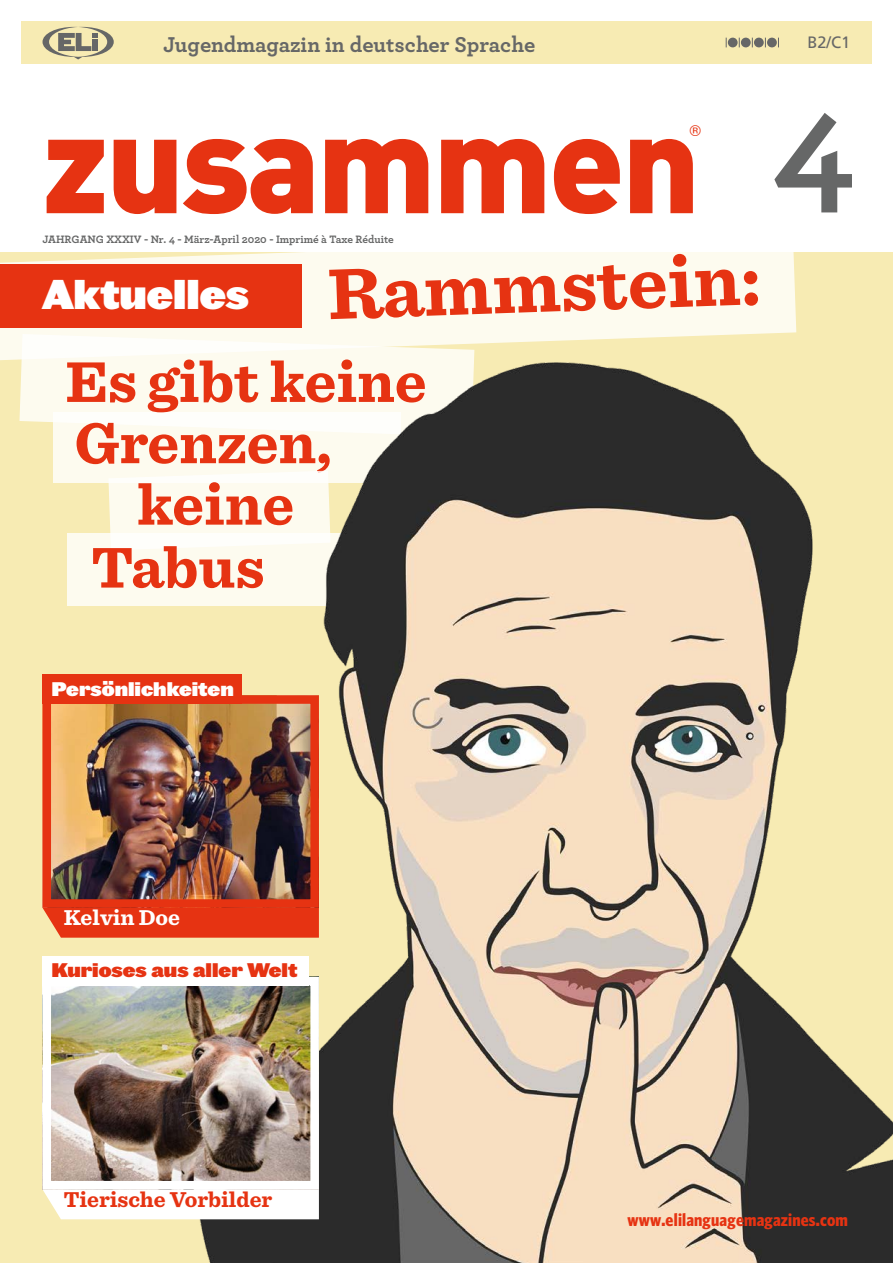
<style>
.page{position:relative;width:893px;height:1263px;background:#fff}
.page>*{position:absolute;margin:0;border:0;box-sizing:border-box;transform-origin:0 0}
.t1{font:700 150px "Archer";color:#666767}
.t2{font:900 136.5px "DIN";letter-spacing:-.025em;color:#e63312}
.t3{font:700 75px "Sentinel";color:#e63312}
.t4{font:700 60px/122.7px "Sentinel";color:#e63312}
.t5{font:39.6px "Leviathan HTF Black";color:#fff}
.t6{font:700 22.5px "Archer";color:#666767}
.t7{font:700 22.5px "Sentinel";color:#e63312}
.t8{font:700 22.5px "Sentinel";color:#fff}
.t9{font:18.75px "Leviathan HTF Black";color:#e63312}
.t10{font:18.75px "Leviathan HTF Black";color:#fff}
.t11{font:700 condensed 18px "Whitney HTF";letter-spacing:.01em;color:#e63312}
.t12{font:16.5px "Frutiger";color:#000}
.t13{font:15px "Helvetica";color:#e63312}
.t14{font:700 11.25px "Archer";color:#666767}
</style>
<div class="page">
<div style="left:0;top:252px;width:893px;height:1011px;background:#f7ebb3"></div>
<div style="left:21px;top:21px;width:851px;height:43px;background:#f7ebb3"></div>
<div style="left:728px;top:38px;width:10px;height:9px;background:#666767;border-radius:50%"></div>
<div style="left:741px;top:38px;width:10px;height:9px;background:#666767;border-radius:50%"></div>
<div style="left:754px;top:38px;width:10px;height:9px;background:#666767;border-radius:50%"></div>
<div style="left:767px;top:38px;width:10px;height:9px;background:#666767;border-radius:50%"></div>
<svg style="left:43px;top:27px;width:71px;height:32px"></svg>
<svg style="left:0;top:252px;width:796px;height:109px;fill:#fdfbef"></svg>
<div style="left:53px;top:412px;width:348px;height:71px;background:#fdfbef"></div>
<svg style="left:19px;top:334px;width:455px;height:93px;background:#fdfbf0"></svg>
<svg style="left:108px;top:476px;width:90px;height:58px;background:#fdfbef"></svg>
<div style="left:0;top:265px;width:302px;height:63px;background:#e63312"></div>
<div style="left:67px;top:534px;width:303px;height:72px;background:#fdfbef"></div>
<img style="left:198px;top:362px;width:695px;height:901px">
<img style="left:53px;top:705px;width:256px;height:193px">
<div style="left:43px;top:695px;width:276px;height:213px;border:9px solid #e63312"></div>
<div style="left:43px;top:908px;width:276px;height:30px;background:#e63312"></div>
<div style="left:43px;top:674px;width:199px;height:30px;background:#e63312"></div>
<img style="left:53px;top:987px;width:256px;height:192px">
<div style="left:43px;top:977px;width:276px;height:212px;border:9px solid #fff"></div>
<div style="left:43px;top:1189px;width:276px;height:30px;background:#fff"></div>
<div style="left:43px;top:956px;width:266px;height:29px;background:#fff"></div>
<h3 class="t6" style="left:163px;top:26px;width:374px">Jugendmagazin in deutscher Sprache</h3>
<h3 class="t12" style="left:807px;top:32px;width:45px">B2/C1</h3>
<h3 class="t13" style="left:690px;top:119px;width:13px">®</h3>
<h2 class="t2" style="left:43px;top:72px;width:660px">zusammen</h2>
<p class="t14" style="left:43px;top:230px;width:353px">JAHRGANG XXXIV - Nr. 4 - März-April 2020 - Imprimé à Taxe Réduite</p>
<h3 class="t3" style="left:326px;top:235px;width:434px;rotate:-2deg">Rammstein:</h3>
<h3 class="t5" style="left:43px;top:269px;width:208px">Aktuelles</h3>
<h3 class="t4" style="left:137px;top:318px;width:291px;text-indent:-72px">Es gibt keine keine</h3>
<h3 class="t4" style="left:74px;top:379px;width:259px">Grenzen,</h3>
<h3 class="t4" style="left:91px;top:503px;width:175px">Tabus</h3>
<h1 class="t1" style="left:771px;top:26px;width:86px">4</h1>
<h3 class="t10" style="left:51px;top:677px;width:184px">Persönlichkeiten</h3>
<h3 class="t8" style="left:64px;top:900px;width:118px">Kelvin Doe</h3>
<h3 class="t9" style="left:51px;top:958px;width:248px">Kurioses aus aller Welt</h3>
<h3 class="t7" style="left:64px;top:1182px;width:210px">Tierische Vorbilder</h3>
<h3 class="t11" style="left:627px;top:1209px;width:222px">www.elilanguagemagazines.com</h3>
</div>
